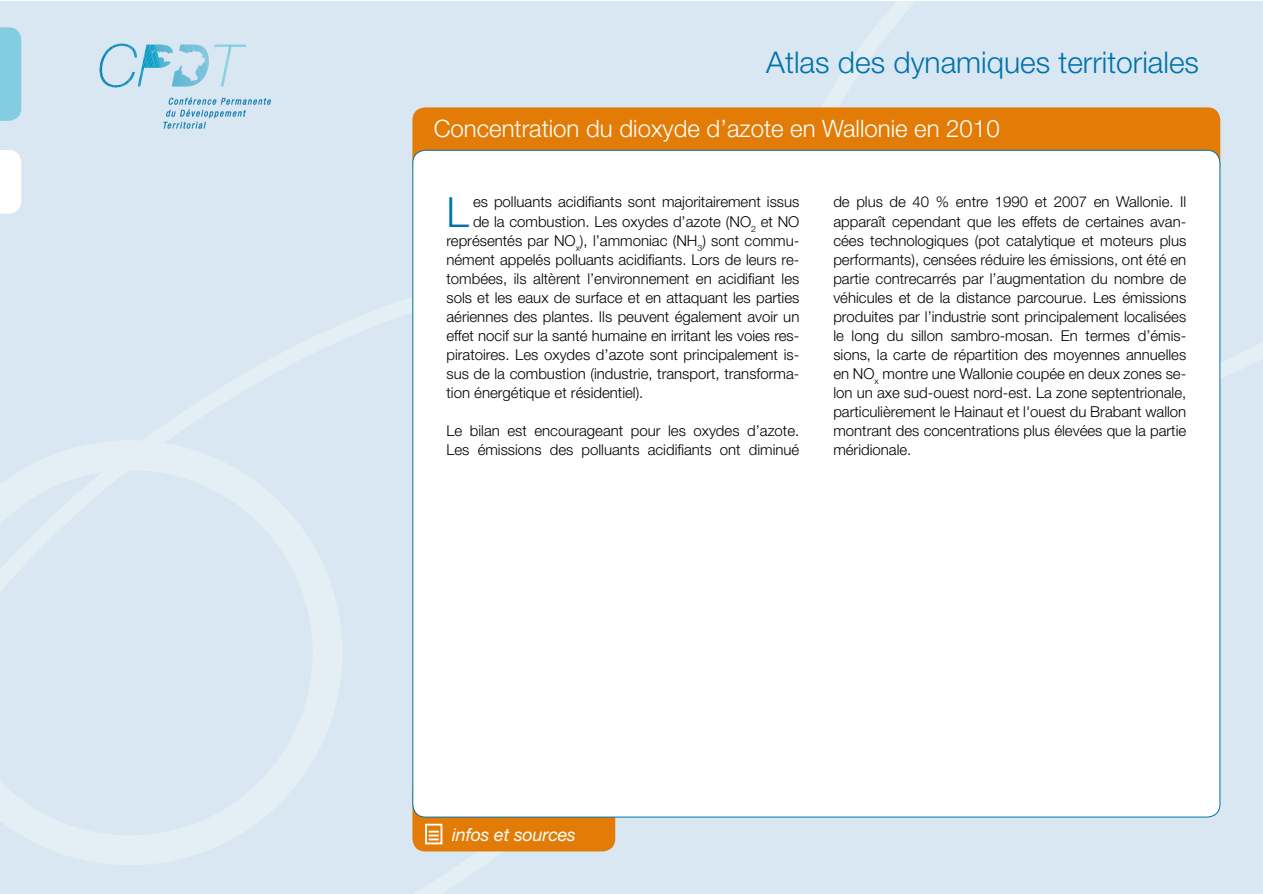
<style>
.page{position:relative;width:1263px;height:894px;background:#fff}
.page>*{position:absolute;margin:0;border:0;box-sizing:border-box;transform-origin:0 0}
.t1{font:300 41.7px "Helvetica Neue";color:#0073ab}
.t2{font:300 30px "Helvetica Neue";color:#0073ab}
.t3{font:300 24px "Helvetica Neue";color:#fff}
.t4{font:italic 18px "Helvetica Neue";letter-spacing:-.01em;color:#fff}
.t5{font:300 15px/19px "Helvetica Neue";color:#000}
</style>
<div class="page">
<div style="left:0;top:1px;width:1263px;height:893px;background:#d9e7f2"></div>
<div style="left:412px;top:775px;width:203px;height:76px;background:#e27c07;border-radius:13px"></div>
<div style="left:412px;top:107px;width:808px;height:72px;background:#e27c07;border-radius:13px"></div>
<div style="left:0;top:27px;width:21px;height:94px;background:#83cde2"></div>
<svg style="left:0;top:150px;width:21px;height:64px"></svg>
<div style="left:413px;top:150px;width:807px;height:667px;background:#fff;border-radius:13px"></div>
<div style="left:425px;top:824px;width:17px;height:20px;border:2px solid #fff"></div>
<svg style="left:429px;top:831px;width:10px;height:9px"></svg>
<svg style="left:163px;top:98px;width:108px;height:31px"></svg>
<svg style="left:100px;top:44px;width:146px;height:43px"></svg>
<h2 class="t2" style="left:766px;top:51px;width:434px">Atlas des dynamiques territoriales</h2>
<h3 class="t3" style="left:434px;top:120px;width:567px">Concentration du dioxyde d’azote en Wallonie en 2010</h3>
<h1 class="t1" style="left:446px;top:196px;width:24px">L</h1>
<p class="t5" style="left:473px;top:194px;width:328px">es polluants acidifiants sont majoritairement issus</p>
<p class="t5" style="left:473px;top:213px;width:328px">de la combustion. Les oxydes d’azote (NO<sub>2</sub> et NO</p>
<p class="t5" style="left:446px;top:232px;width:354px">représentés par NO<sub>x</sub>), l’ammoniac (NH<sub>3</sub>) sont commu-</p>
<p class="t5" style="left:446px;top:251px;width:354px">nément appelés polluants acidifiants. Lors de leurs re-</p>
<p class="t5" style="left:446px;top:270px;width:354px">tombées, ils altèrent l’environnement en acidifiant les</p>
<p class="t5" style="left:446px;top:289px;width:354px">sols et les eaux de surface et en attaquant les parties</p>
<p class="t5" style="left:446px;top:308px;width:354px">aériennes des plantes. Ils peuvent également avoir un</p>
<p class="t5" style="left:446px;top:327px;width:354px">effet nocif sur la santé humaine en irritant les voies res-</p>
<p class="t5" style="left:446px;top:346px;width:354px">piratoires. Les oxydes d’azote sont principalement is-</p>
<p class="t5" style="left:446px;top:365px;width:354px">sus de la combustion (industrie, transport, transforma-</p>
<p class="t5" style="left:446px;top:385px;width:199px">tion énergétique et résidentiel).</p>
<p class="t5" style="left:446px;top:423px;width:354px">Le bilan est encourageant pour les oxydes d’azote.<br>Les émissions des polluants acidifiants ont diminué</p>
<p class="t5" style="left:833px;top:194px;width:354px;text-align:justify">de plus de 40 % entre 1990 et 2007 en Wallonie. Il apparaît cependant que les effets de certaines avan&shy;cées technologiques (pot catalytique et moteurs plus performants), censées réduire les émissions, ont été en partie contrecarrés par l’augmentation du nombre de véhicules et de la distance parcourue. Les émissions produites par l’industrie sont principalement localisées le long du sillon sambro-mosan. En termes d’émis&shy;sions, la carte de répartition des moyennes annuelles en NO<sub>x</sub> montre une Wallonie coupée en deux zones se&shy;lon un axe sud-ouest nord-est. La zone septentrionale, particulièrement le Hainaut et l'ouest du Brabant wallon montrant des concentrations plus élevées que la partie méridionale.</p>
<p class="t4" style="left:452px;top:824px;width:125px">infos et sources</p>
</div>
